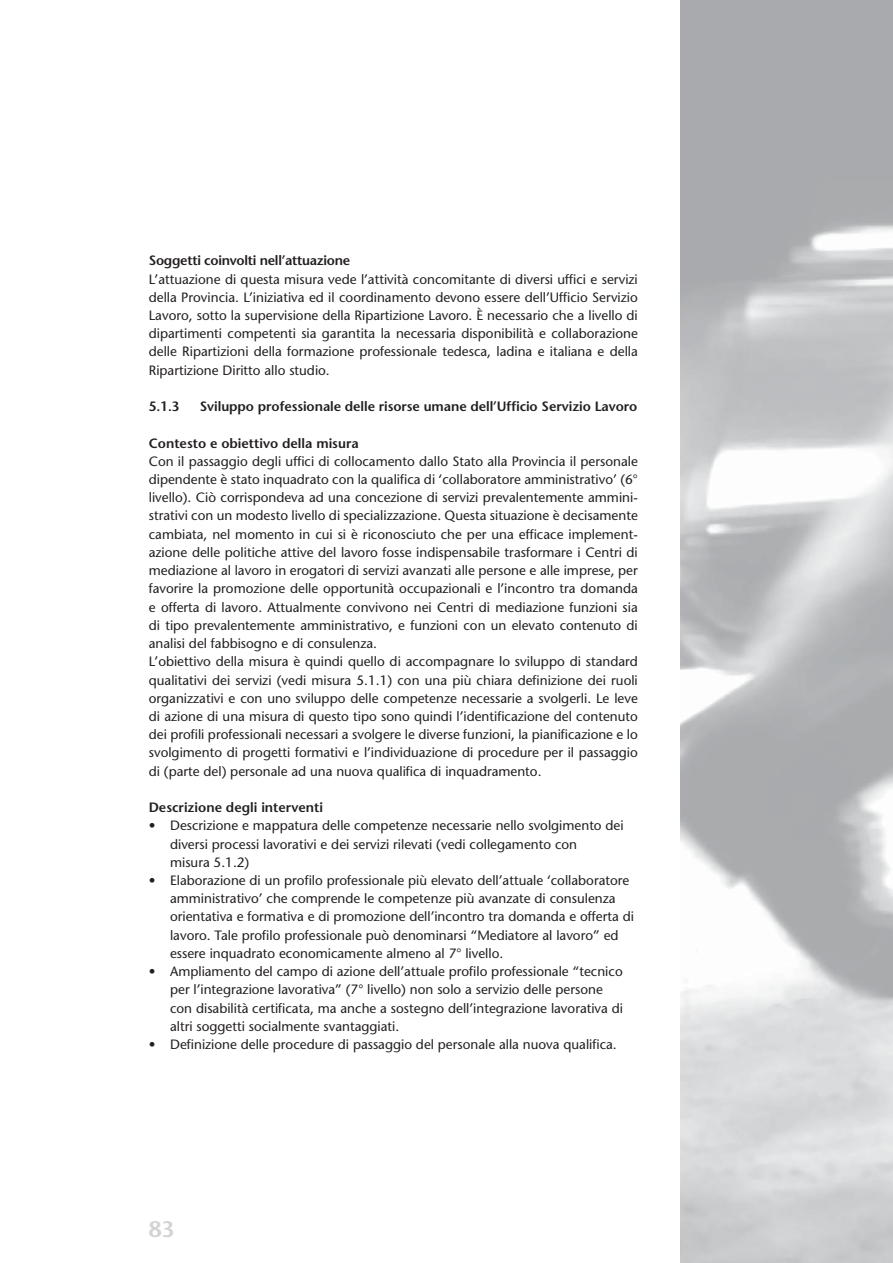
<style>
.page{position:relative;width:893px;height:1263px;background:#fff}
.page>*{position:absolute;margin:0;border:0;box-sizing:border-box;transform-origin:0 0}
.t1{font:600 22.35px "Stone Sans";color:#d1d3d4}
.t2{font:13.5px/18.1px "Stone Sans";color:#231f20}
.t3{font:600 13.5px "Stone Sans";letter-spacing:-.005em;color:#231f20}
</style>
<div class="page">
<p class="t3" style="left:149px;top:255px;width:203px">Soggetti coinvolti nell’attuazione</p>
<p class="t2" style="left:149px;top:271px;width:490px;text-align:justify">L’attuazione di questa misura vede l’attività concomitante di diversi uffici e servizi della Provincia. L’iniziativa ed il coordinamento devono essere dell’Ufficio Servizio Lavoro, sotto la supervisione della Ripartizione Lavoro. È necessario che a livello di dipartimenti competenti sia garantita la necessaria disponibilità e collaborazione delle Ripartizioni della formazione professionale tedesca, ladina e italiana e della Ripartizione Diritto allo studio.</p>
<p class="t3" style="left:149px;top:401px;width:32px">5.1.3</p>
<p class="t3" style="left:200px;top:401px;width:439px">Sviluppo professionale delle risorse umane dell’Ufficio Servizio Lavoro</p>
<p class="t3" style="left:149px;top:438px;width:211px">Contesto e obiettivo della misura</p>
<p class="t2" style="left:149px;top:453px;width:490px">Con il passaggio degli uffici di collocamento dallo Stato alla Provincia il personale dipendente è stato inquadrato con la qualifica di ‘collaboratore amministrativo’ (6° livello). Ciò corrispondeva ad una concezione di servizi prevalentemente ammini&shy;strativi con un modesto livello di specializzazione. Questa situazione è decisamente cambiata, nel momento in cui si è riconosciuto che per una efficace implement&shy;azione delle politiche attive del lavoro fosse indispensabile trasformare i Centri di mediazione al lavoro in erogatori di servizi avanzati alle persone e alle imprese, per favorire la promozione delle opportunità occupazionali e l’incontro tra domanda e offerta di lavoro. Attualmente convivono nei Centri di mediazione funzioni sia di tipo prevalentemente amministrativo, e funzioni con un elevato contenuto di analisi del fabbisogno e di consulenza.<br>L’obiettivo della misura è quindi quello di accompagnare lo sviluppo di standard qualitativi dei servizi (vedi misura 5.1.1) con una più chiara definizione dei ruoli organizzativi e con uno sviluppo delle competenze necessarie a svolgerli. Le leve di azione di una misura di questo tipo sono quindi l’identificazione del contenuto dei profili professionali necessari a svolgere le diverse funzioni, la pianificazione e lo svolgimento di progetti formativi e l’individuazione di procedure per il passaggio di (parte del) personale ad una nuova qualifica di inquadramento.</p>
<p class="t3" style="left:149px;top:802px;width:176px">Descrizione degli interventi</p>
<p class="t2" style="left:170px;top:818px;width:455px;text-indent:-21px">• Descrizione e mappatura delle competenze necessarie nello svolgimento dei diversi processi lavorativi e dei servizi rilevati (vedi collegamento con<br>misura 5.1.2)</p>
<p class="t2" style="left:170px;top:873px;width:465px;text-indent:-21px">• Elaborazione di un profilo professionale più elevato dell’attuale ‘collaboratore amministrativo’ che comprende le competenze più avanzate di consulenza orientativa e formativa e di promozione dell’incontro tra domanda e offerta di lavoro. Tale profilo professionale può denominarsi “Mediatore al lavoro” ed essere inquadrato economicamente almeno al 7° livello.</p>
<p class="t2" style="left:170px;top:964px;width:455px;text-indent:-21px">• Ampliamento del campo di azione dell’attuale profilo professionale “tecnico per l’integrazione lavorativa” (7° livello) non solo a servizio delle persone con disabilità certificata, ma anche a sostegno dell’integrazione lavorativa di altri soggetti socialmente svantaggiati.</p>
<p class="t2" style="left:149px;top:1037px;width:469px">• Definizione delle procedure di passaggio del personale alla nuova qualifica.</p>
<h1 class="t1" style="left:149px;top:1221px;width:27px">83</h1>
</div>
